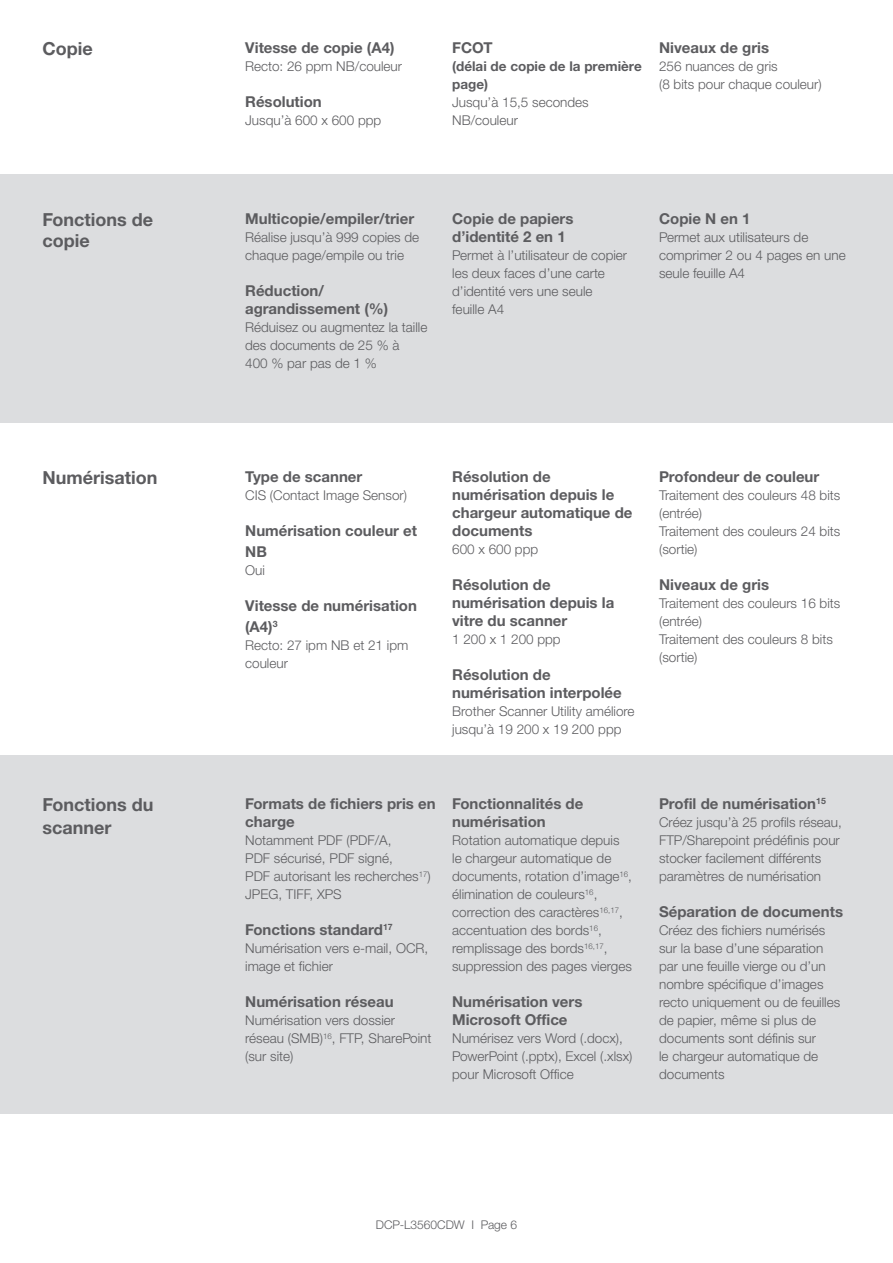
<style>
.page{position:relative;width:893px;height:1263px;background:#fff}
.page>*{position:absolute;margin:0;border:0;box-sizing:border-box;transform-origin:0 0}
.t1{font:700 18px/21px "Helvetica Neue LTW1 G";color:#5c5c5f}
.t2{font:700 15px/18px "Helvetica Neue LTW1 G";color:#5c5c5f}
.t3{font:300 13.5px/18px "Helvetica Neue LTW1 G";color:#5c5c5f}
.t4{font:700 13.5px/18px "Helvetica Neue LTW1 G";color:#5c5c5f}
.t5{font:300 12px "Helvetica Neue LTW1 G";color:#5c5c5f}
</style>
<div class="page">
<div style="left:0;top:174px;width:893px;height:249px;background:#dcdddf"></div>
<div style="left:0;top:755px;width:893px;height:358px;background:#dcdddf"></div>
<h1 class="t1" style="left:43px;top:38px;width:52px">Copie</h1>
<p class="t2" style="left:245px;top:39px;width:151px">Vitesse de copie (A4)</p>
<p class="t3" style="left:245px;top:57px;width:158px">Recto: 26 ppm NB/couleur</p>
<p class="t2" style="left:245px;top:93px;width:78px">Résolution</p>
<p class="t3" style="left:245px;top:111px;width:138px">Jusqu’à 600 x 600 ppp</p>
<p class="t2" style="left:452px;top:39px;width:42px">FCOT</p>
<p class="t4" style="left:452px;top:57px;width:191px">(délai de copie de la première page)</p>
<p class="t3" style="left:452px;top:93px;width:138px">Jusqu’à 15,5 secondes<br>NB/couleur</p>
<p class="t2" style="left:659px;top:39px;width:111px">Niveaux de gris</p>
<p class="t3" style="left:659px;top:57px;width:164px">256 nuances de gris<br>(8 bits pour chaque couleur)</p>
<h1 class="t1" style="left:43px;top:209px;width:112px">Fonctions de copie</h1>
<p class="t2" style="left:245px;top:210px;width:171px">Multicopie/empiler/trier</p>
<p class="t3" style="left:245px;top:228px;width:176px">Réalise jusqu’à 999 copies de chaque page/empile ou trie</p>
<p class="t2" style="left:245px;top:282px;width:145px">Réduction/ agrandissement (%)</p>
<p class="t3" style="left:245px;top:318px;width:184px">Réduisez ou augmentez la taille des documents de 25 % à<br>400 % par pas de 1 %</p>
<p class="t2" style="left:452px;top:210px;width:123px">Copie de papiers d’identité 2 en 1</p>
<p class="t3" style="left:452px;top:246px;width:177px">Permet à l’utilisateur de copier les deux faces d’une carte d’identité vers une seule feuille A4</p>
<p class="t2" style="left:659px;top:210px;width:93px">Copie N en 1</p>
<p class="t3" style="left:659px;top:228px;width:188px">Permet aux utilisateurs de comprimer 2 ou 4 pages en une seule feuille A4</p>
<h1 class="t1" style="left:43px;top:467px;width:116px">Numérisation</h1>
<p class="t2" style="left:245px;top:467px;width:119px">Type de scanner</p>
<p class="t3" style="left:245px;top:486px;width:163px">CIS (Contact Image Sensor)</p>
<p class="t2" style="left:245px;top:520px;width:173px;line-height:21px">Numérisation couleur et<br>NB</p>
<p class="t3" style="left:245px;top:561px;width:21px">Oui</p>
<p class="t2" style="left:245px;top:595px;width:173px;line-height:21px">Vitesse de numérisation (A4)<sup>3</sup></p>
<p class="t3" style="left:245px;top:636px;width:165px">Recto: 27 ipm NB et 21 ipm couleur</p>
<p class="t2" style="left:452px;top:467px;width:182px">Résolution de numérisation depuis le chargeur automatique de documents</p>
<p class="t3" style="left:452px;top:540px;width:88px">600 x 600 ppp</p>
<p class="t2" style="left:452px;top:575px;width:164px">Résolution de numérisation depuis la vitre du scanner</p>
<p class="t3" style="left:452px;top:630px;width:110px">1 200 x 1 200 ppp</p>
<p class="t2" style="left:452px;top:665px;width:171px">Résolution de numérisation interpolée</p>
<p class="t3" style="left:452px;top:702px;width:184px">Brother Scanner Utility améliore jusqu’à 19 200 x 19 200 ppp</p>
<p class="t2" style="left:659px;top:467px;width:162px">Profondeur de couleur</p>
<p class="t3" style="left:659px;top:486px;width:183px">Traitement des couleurs 48 bits (entrée)<br>Traitement des couleurs 24 bits (sortie)</p>
<p class="t2" style="left:659px;top:575px;width:111px">Niveaux de gris</p>
<p class="t3" style="left:659px;top:594px;width:183px">Traitement des couleurs 16 bits (entrée)<br>Traitement des couleurs 8 bits (sortie)</p>
<h1 class="t1" style="left:43px;top:794px;width:112px;line-height:22.5px">Fonctions du scanner</h1>
<p class="t2" style="left:245px;top:795px;width:192px">Formats de fichiers pris en charge</p>
<p class="t3" style="left:245px;top:831px;width:187px">Notamment PDF (PDF/A,<br>PDF sécurisé, PDF signé,<br>PDF autorisant les recherches<sup>17</sup>)<br>JPEG, TIFF, XPS</p>
<p class="t2" style="left:245px;top:921px;width:149px">Fonctions standard<sup>17</sup></p>
<p class="t3" style="left:245px;top:939px;width:185px">Numérisation vers e-mail, OCR, image et fichier</p>
<p class="t2" style="left:245px;top:993px;width:150px">Numérisation réseau</p>
<p class="t3" style="left:245px;top:1011px;width:188px">Numérisation vers dossier réseau (SMB)<sup>16</sup>, FTP, SharePoint (sur site)</p>
<p class="t2" style="left:452px;top:795px;width:133px">Fonctionnalités de numérisation</p>
<p class="t3" style="left:452px;top:831px;width:181px">Rotation automatique depuis le chargeur automatique de documents, rotation d’image<sup>16</sup>, élimination de couleurs<sup>16</sup>, correction des caractères<sup>16,17</sup>, accentuation des bords<sup>16</sup>, remplissage des bords<sup>16,17</sup>, suppression des pages vierges</p>
<p class="t2" style="left:452px;top:993px;width:132px">Numérisation vers<br>Microsoft Office</p>
<p class="t3" style="left:452px;top:1029px;width:182px">Numérisez vers Word (.docx),<br>PowerPoint (.pptx), Excel (.xlsx) pour Microsoft Office</p>
<p class="t2" style="left:659px;top:795px;width:168px">Profil de numérisation<sup>15</sup></p>
<p class="t3" style="left:659px;top:813px;width:184px">Créez jusqu’à 25 profils réseau,<br>FTP/Sharepoint prédéfinis pour stocker facilement différents paramètres de numérisation</p>
<p class="t2" style="left:659px;top:903px;width:185px">Séparation de documents</p>
<p class="t3" style="left:659px;top:921px;width:183px">Créez des fichiers numérisés sur la base d’une séparation par une feuille vierge ou d’un nombre spécifique d’images recto uniquement ou de feuilles de papier, même si plus de documents sont définis sur<br>le chargeur automatique de documents</p>
<p class="t5" style="left:376px;top:1217px;width:143px">DCP-L3560CDW I Page 6</p>
</div>
